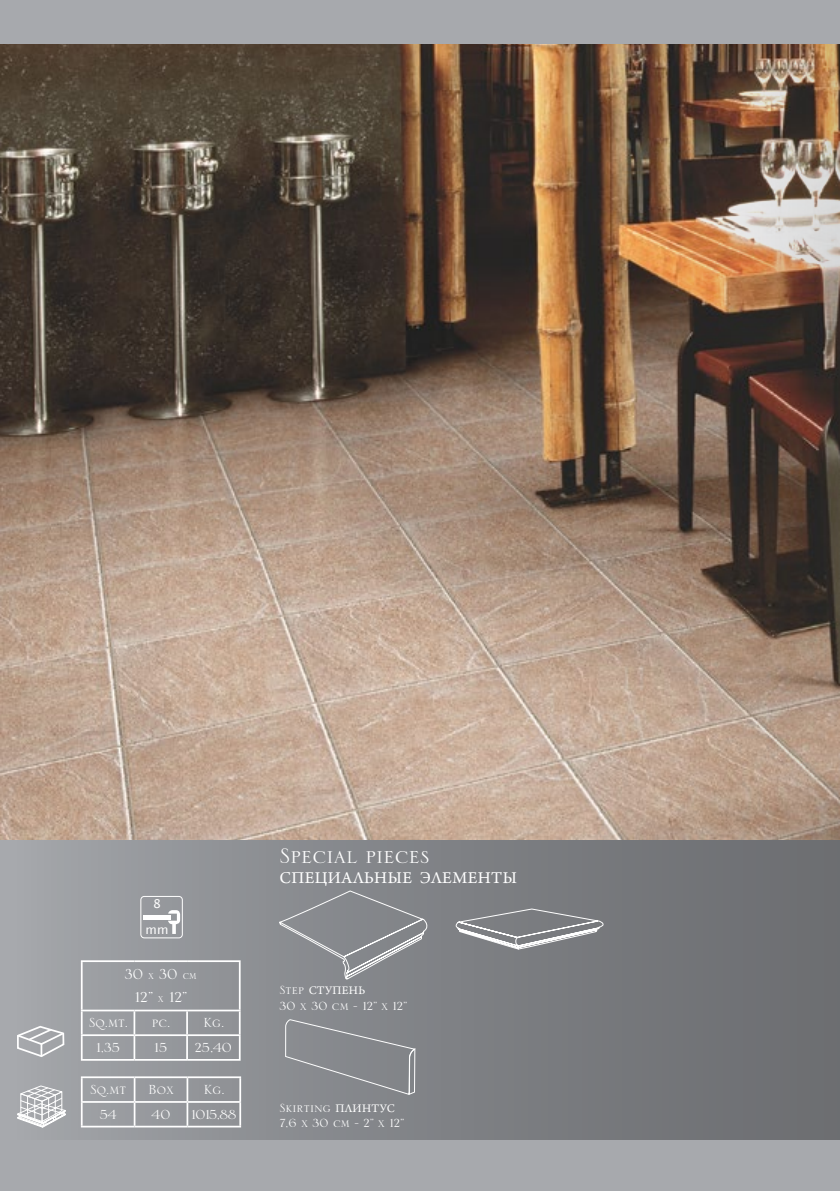
<style>
.page{position:relative;width:840px;height:1191px;background:#fff}
.page>*{position:absolute;margin:0;border:0;box-sizing:border-box;transform-origin:0 0}
.t1{font:27.8px "Serlio LT Std";color:#fff}
.t2{font:19.2px/23px "Serlio LT Std";color:#fff;text-align:center;scale:.94 1}
.t3{font:17.4px "Serlio LT Std";color:#fff}
.t4{font:17.4px "Arno Pro";letter-spacing:.02em;color:#fff}
.t5{font:15.6px/15.6px "Serlio LT Std";color:#fff}
.t6{font:12.2px "Arno Pro";letter-spacing:.025em;color:#fff}
.t7{font:12.2px "Lucida Grande";color:#fff}
.s1{font-size:14px}
.s2{font-family:"Serlio LT Std";font-size:15.6px}
.s3{font-family:"Arno Pro";font-size:12.2px}
</style>
<div class="page">
<div style="left:0;top:0;width:839px;height:1191px;background:#a7a9ad"></div>
<svg style="left:0;top:839px;width:597px;height:301px"></svg>
<img style="left:0;top:45px;width:597px;height:794px">
<svg style="left:16px;top:1024px;width:50px;height:34px"></svg>
<svg style="left:17px;top:1085px;width:50px;height:43px"></svg>
<hr style="left:81px;top:960px;width:53px;height:2px;background:#fff">
<hr style="left:81px;top:962px;width:2px;height:47px;background:#fff">
<hr style="left:134px;top:960px;width:53px;height:2px;background:#fff">
<hr style="left:187px;top:960px;width:53px;height:2px;background:#fff">
<hr style="left:239px;top:962px;width:1px;height:47px;background:#fff">
<hr style="left:81px;top:1009px;width:53px;height:2px;background:#fff">
<hr style="left:81px;top:1011px;width:2px;height:23px;background:#fff">
<hr style="left:134px;top:1009px;width:53px;height:2px;background:#fff">
<hr style="left:133px;top:1011px;width:2px;height:23px;background:#fff">
<hr style="left:187px;top:1009px;width:53px;height:2px;background:#fff">
<hr style="left:186px;top:1011px;width:2px;height:23px;background:#fff">
<hr style="left:81px;top:1034px;width:53px;height:2px;background:#fff">
<hr style="left:81px;top:1036px;width:2px;height:23px;background:#fff">
<hr style="left:134px;top:1034px;width:53px;height:2px;background:#fff">
<hr style="left:133px;top:1036px;width:2px;height:23px;background:#fff">
<hr style="left:187px;top:1034px;width:53px;height:2px;background:#fff">
<hr style="left:186px;top:1036px;width:2px;height:23px;background:#fff">
<svg style="left:239px;top:1011px;width:1px;height:48px"></svg>
<hr style="left:81px;top:1059px;width:53px;height:1px;background:#fff">
<hr style="left:134px;top:1059px;width:53px;height:1px;background:#fff">
<hr style="left:187px;top:1059px;width:53px;height:1px;background:#fff">
<hr style="left:81px;top:1076px;width:53px;height:2px;background:#fff">
<hr style="left:81px;top:1078px;width:2px;height:23px;background:#fff">
<hr style="left:134px;top:1076px;width:53px;height:2px;background:#fff">
<hr style="left:187px;top:1076px;width:54px;height:2px;background:#fff">
<hr style="left:186px;top:1078px;width:2px;height:23px;background:#fff">
<hr style="left:239px;top:1078px;width:2px;height:23px;background:#fff">
<hr style="left:81px;top:1101px;width:53px;height:1px;background:#fff">
<hr style="left:81px;top:1102px;width:2px;height:23px;background:#fff">
<hr style="left:134px;top:1101px;width:53px;height:1px;background:#fff">
<svg style="left:134px;top:1078px;width:1px;height:47px"></svg>
<hr style="left:187px;top:1101px;width:54px;height:1px;background:#fff">
<hr style="left:186px;top:1102px;width:2px;height:23px;background:#fff">
<hr style="left:239px;top:1102px;width:2px;height:23px;background:#fff">
<hr style="left:81px;top:1125px;width:53px;height:2px;background:#fff">
<hr style="left:134px;top:1125px;width:53px;height:2px;background:#fff">
<hr style="left:187px;top:1125px;width:54px;height:2px;background:#fff">
<div style="left:140px;top:896px;width:42px;height:42px;border:1px solid #fff;border-radius:3px"></div>
<div style="left:143px;top:914px;width:28px;height:5px;background:#fff"></div>
<svg style="left:168px;top:910px;width:12px;height:24px"></svg>
<svg style="left:284px;top:1018px;width:132px;height:77px;background:#8a8c90"></svg>
<svg style="left:279px;top:891px;width:149px;height:89px;background:#8d8f93"></svg>
<svg style="left:454px;top:908px;width:143px;height:42px;background:#8f9194"></svg>
<svg style="left:597px;top:44px;width:242px;height:1096px;background:#806e62"></svg>
<p class="t7" style="left:153px;top:895px;width:9px">8</p>
<p class="t7" style="left:145px;top:921px;width:24px">mm</p>
<p class="t2" style="left:125px;top:963px;width:78px">30 <span class="s1">x</span> 30 <span class="s1">cm<br></span>12” <span class="s1">x</span> 12”</p>
<p class="t3" style="left:89px;top:1014px;width:41px">Sq.mt.</p>
<p class="t3" style="left:152px;top:1014px;width:74px">pc. Kg.</p>
<p class="t3" style="left:96px;top:1039px;width:25px">1,35</p>
<p class="t3" style="left:154px;top:1039px;width:14px">15</p>
<p class="t3" style="left:195px;top:1039px;width:39px">25,40</p>
<p class="t3" style="left:90px;top:1081px;width:38px">Sq.mt</p>
<p class="t3" style="left:148px;top:1081px;width:27px">Box</p>
<p class="t3" style="left:203px;top:1081px;width:23px">Kg.</p>
<p class="t3" style="left:100px;top:1105px;width:18px">54</p>
<p class="t3" style="left:151px;top:1105px;width:86px">40 1015,88</p>
<h1 class="t1" style="left:279px;top:841px;width:152px">Special pieces</h1>
<p class="t4" style="left:279px;top:868px;width:239px">СПЕЦИАЛЬНЫЕ ЭЛЕМЕНТЫ</p>
<p class="t6" style="left:279px;top:983px;width:87px"><span class="s2">Step</span> СТУПЕНЬ</p>
<p class="t5" style="left:279px;top:998px;width:129px">30 x 30 cm - 12” x 12”</p>
<p class="t5" style="left:279px;top:1100px;width:126px">Skirting <span class="s3">ПЛИНТУС<br></span>7,6 x 30 cm - 2” x 12”</p>
</div>
